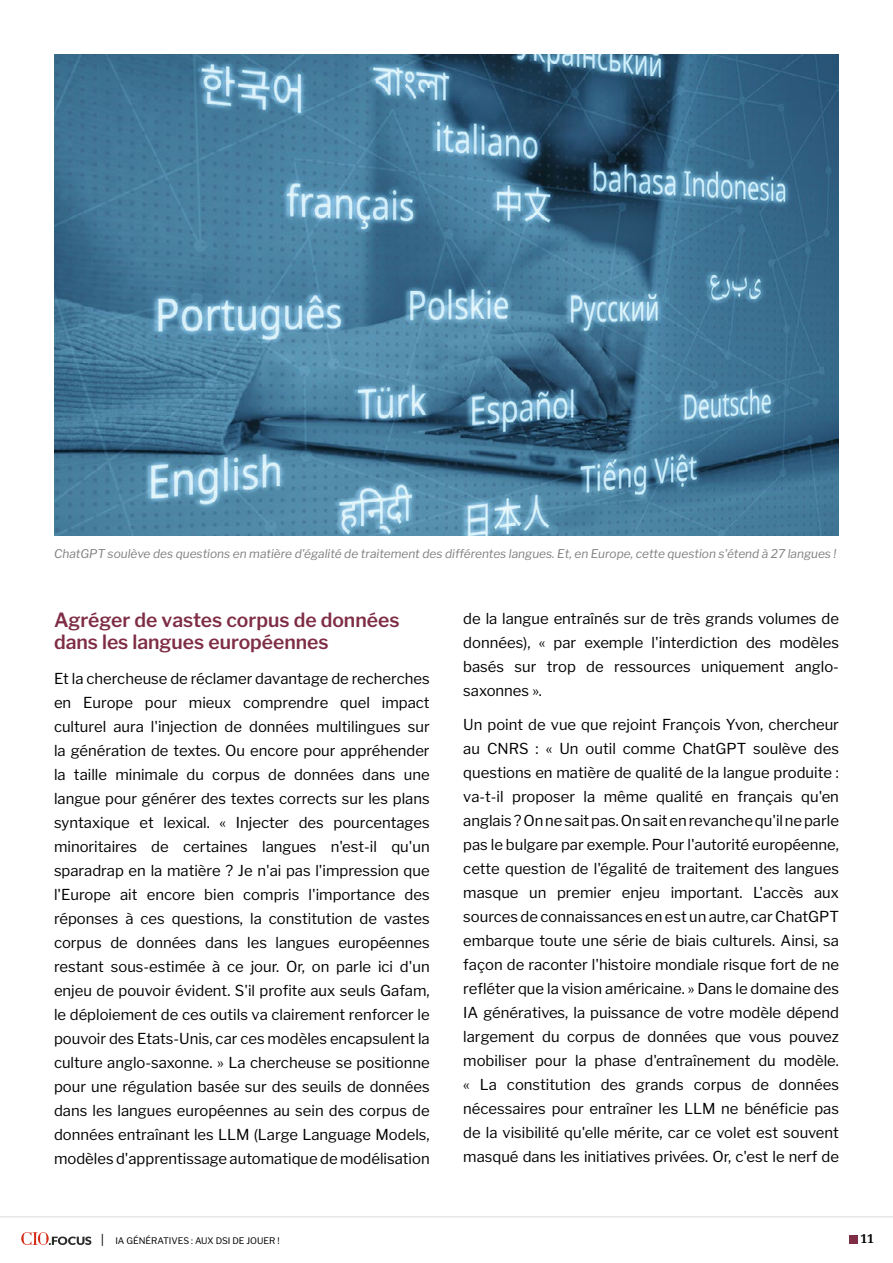
<style>
.page{position:relative;width:893px;height:1263px;background:#fff}
.page>*{position:absolute;margin:0;border:0;box-sizing:border-box;transform-origin:0 0}
.t1{font:600 19.5px/22.5px "Libre Franklin";color:#7e2d45}
.t2{font:15px/24px "Libre Franklin";color:#000;text-align:justify}
.t3{font:700 12.3px "Noto Serif";color:#000}
.t4{font:italic 12px "Libre Franklin";color:#808080}
.t5{font:9px "Libre Franklin";color:#000}
</style>
<div class="page">
<div style="left:849px;top:1235px;width:8px;height:9px;background:#7e2d45"></div>
<hr style="left:0;top:1216px;width:893px;height:1px;background:#dadada">
<svg style="left:21px;top:1232px;width:70px;height:13px"></svg>
<img style="left:54px;top:54px;width:785px;height:482px">
<p class="t4" style="left:54px;top:546px;width:784px">ChatGPT soulève des questions en matière d'égalité de traitement des différentes langues. Et, en Europe, cette question s'étend à 27 langues !</p>
<h1 class="t1" style="left:54px;top:609px;width:347px">Agréger de vastes corpus de données dans les langues européennes</h1>
<p class="t2" style="left:54px;top:667px;width:377px">Et la chercheuse de réclamer davantage de recherches en Europe pour mieux comprendre quel impact culturel aura l'injection de données multilingues sur la génération de textes. Ou encore pour appréhender la taille minimale du corpus de données dans une langue pour générer des textes corrects sur les plans syntaxique et lexical. « Injecter des pourcentages minoritaires de certaines langues n'est-il qu'un sparadrap en la matière ? Je n'ai pas l'impression que l'Europe ait encore bien compris l'importance des réponses à ces questions, la constitution de vastes corpus de données dans les langues européennes restant sous-estimée à ce jour. Or, on parle ici d'un enjeu de pouvoir évident. S'il profite aux seuls Gafam, le déploiement de ces outils va clairement renforcer le pouvoir des Etats-Unis, car ces modèles encapsulent la culture anglo-saxonne. » La chercheuse se positionne pour une régulation basée sur des seuils de données dans les langues européennes au sein des corpus de données entraînant les LLM (Large Language Models, modèles d'apprentissage automatique de modélisation</p>
<p class="t2" style="left:463px;top:606px;width:377px">de la langue entraînés sur de très grands volumes de données), « par exemple l'interdiction des modèles basés sur trop de ressources uniquement anglo&shy;saxonnes ».</p>
<p class="t2" style="left:463px;top:713px;width:377px">Un point de vue que rejoint François Yvon, chercheur au CNRS : « Un outil comme ChatGPT soulève des questions en matière de qualité de la langue produite : va-t-il proposer la même qualité en français qu'en anglais ? On ne sait pas. On sait en revanche qu'il ne parle pas le bulgare par exemple. Pour l'autorité européenne, cette question de l'égalité de traitement des langues masque un premier enjeu important. L'accès aux sources de connaissances en est un autre, car ChatGPT embarque toute une série de biais culturels. Ainsi, sa façon de raconter l'histoire mondiale risque fort de ne refléter que la vision américaine. » Dans le domaine des IA génératives, la puissance de votre modèle dépend largement du corpus de données que vous pouvez mobiliser pour la phase d'entraînement du modèle. « La constitution des grands corpus de données nécessaires pour entraîner les LLM ne bénéficie pas de la visibilité qu'elle mérite, car ce volet est souvent masqué dans les initiatives privées. Or, c'est le nerf de</p>
<p class="t5" style="left:99px;top:1236px;width:182px"><sup>|</sup> IA GÉNÉRATIVES : AUX DSI DE JOUER !</p>
<p class="t3" style="left:860px;top:1230px;width:15px">11</p>
</div>
